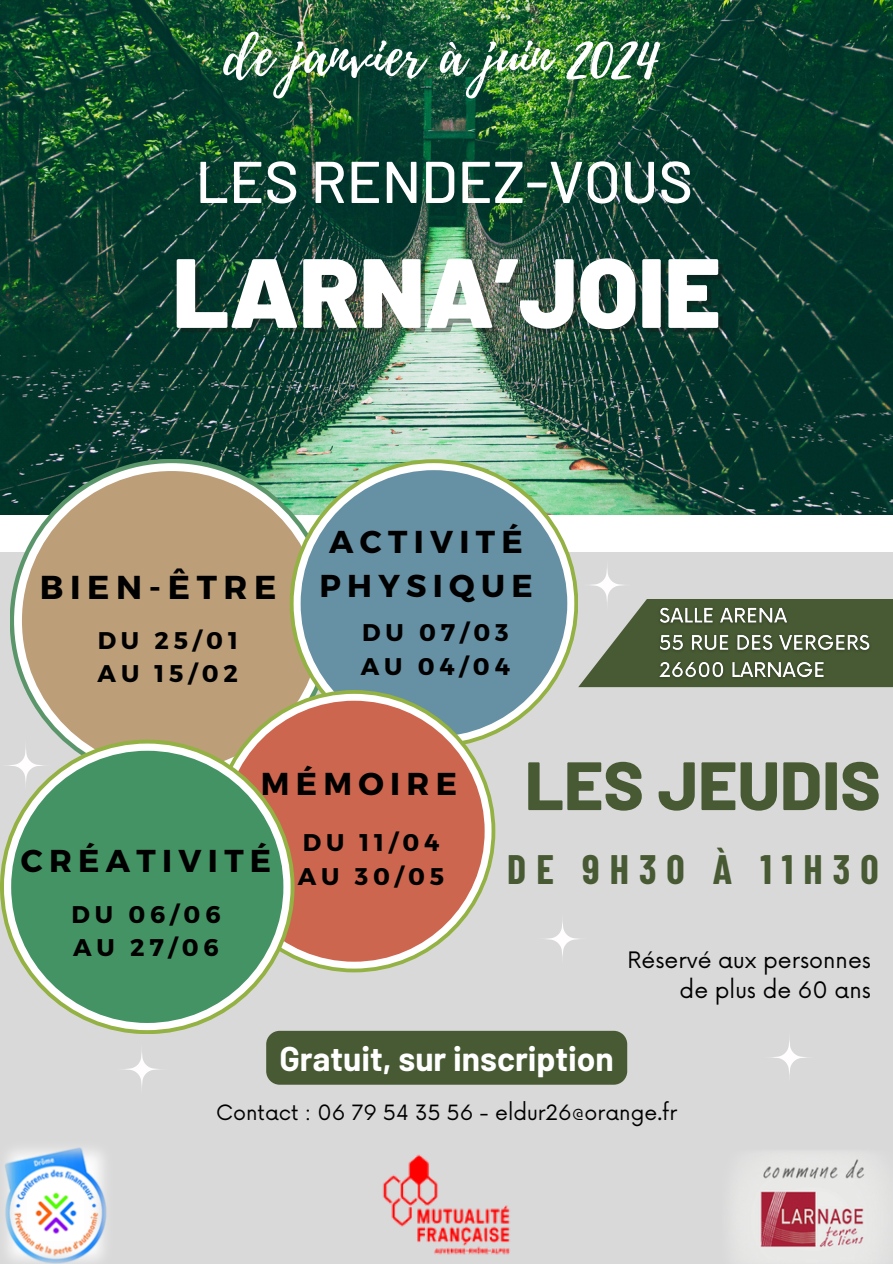
<style>
.page{position:relative;width:893px;height:1264px;background:#fff}
.page>*{position:absolute;margin:0;border:0;box-sizing:border-box;transform-origin:0 0}
.t1{font:900 98.25px "Barlow";color:#fff}
.t2{font:800 68.25px "Barlow";color:#475a33}
.t3{font:500 58.8px "Barlow";color:#fff}
.t4{font:58.65px "Playlist Script";color:#fff}
.t5{font:700 40.2px "Barlow Condensed";letter-spacing:.25em;color:#475a33}
.t6{font:700 33.45px "Barlow";color:#fff}
.t7{font:700 33.15px "Montserrat";letter-spacing:.2em;color:#000}
.t8{font:700 31.65px/43.8px "Montserrat";letter-spacing:.2em;color:#000;text-align:center}
.t9{font:700 24.15px "Montserrat";letter-spacing:.2em;color:#000}
.t10{font:22.05px "Now";color:#000}
.t11{font:20.55px "Now";color:#000}
</style>
<div class="page">
<div style="left:0;top:0;width:892px;height:1263px;background:#d9d9d9"></div>
<img style="left:0;top:0;width:892px;height:515px">
<div style="left:0;top:515px;width:892px;height:36px;background:#fff"></div>
<svg style="left:578px;top:599px;width:314px;height:88px;fill:#475a33"></svg>
<div style="left:10px;top:459px;width:323px;height:323px;background:#5b966b;border-radius:50%"></div>
<div style="left:14px;top:463px;width:315px;height:315px;background:#fff;border-radius:50%"></div>
<div style="left:22px;top:471px;width:299px;height:299px;background:#bc9e79;border-radius:50%"></div>
<svg style="left:290px;top:459px;width:288px;height:288px;fill:#94b143"></svg>
<div style="left:293px;top:463px;width:281px;height:280px;background:#fff;border-radius:50%"></div>
<div style="left:300px;top:470px;width:267px;height:266px;background:#6690a3;border-radius:50%"></div>
<svg style="left:213px;top:690px;width:282px;height:282px;fill:#94b143"></svg>
<div style="left:217px;top:694px;width:274px;height:274px;background:#fff;border-radius:50%"></div>
<div style="left:223px;top:700px;width:261px;height:261px;background:#cd664f;border-radius:50%"></div>
<svg style="left:0;top:739px;width:294px;height:295px;fill:#94b143"></svg>
<div style="left:4px;top:743px;width:286px;height:287px;background:#fff;border-radius:50%"></div>
<div style="left:11px;top:750px;width:272px;height:272px;background:#449364;border-radius:50%"></div>
<svg style="left:124px;top:1052px;width:35px;height:35px"></svg>
<svg style="left:581px;top:568px;width:52px;height:43px"></svg>
<svg style="left:772px;top:1040px;width:35px;height:35px"></svg>
<svg style="left:8px;top:748px;width:44px;height:43px"></svg>
<svg style="left:546px;top:921px;width:33px;height:36px"></svg>
<img style="left:734px;top:1153px;width:151px;height:110px">
<img style="left:382px;top:1154px;width:128px;height:101px">
<img style="left:5px;top:1148px;width:102px;height:115px">
<img style="left:652px;top:601px;width:224px;height:83px">
<div style="left:266px;top:1030px;width:361px;height:54px;background:#475a33"></div>
<h6 class="t4" style="left:224px;top:13px;width:435px">de janvier à juin 2024</h6>
<p class="t3" style="left:195px;top:144px;width:499px">LES RENDEZ-VOUS</p>
<p class="t1" style="left:173px;top:229px;width:549px">LARNA’JOIE</p>
<h4 class="t7" style="left:40px;top:565px;width:238px">BIEN-ÊTRE</h4>
<h3 class="t9" style="left:98px;top:624px;width:142px">DU 25/01</h3>
<h1 class="t9" style="left:98px;top:658px;width:142px">AU 15/02</h1>
<p class="t8" style="left:319px;top:518px;width:215px">ACTIVITÉ<br>PHYSIQUE</p>
<h5 class="t9" style="left:362px;top:616px;width:148px">DU 07/03</h5>
<p class="t9" style="left:361px;top:650px;width:150px">AU 04/04</p>
<p class="t8" style="left:261px;top:760px;width:198px">MÉMOIRE</p>
<p class="t9" style="left:303px;top:826px;width:138px">DU 11/04</p>
<p class="t9" style="left:298px;top:860px;width:148px">AU 30/05</p>
<p class="t8" style="left:21px;top:837px;width:252px">CRÉATIVITÉ</p>
<p class="t9" style="left:72px;top:898px;width:150px">DU 06/06</p>
<p class="t9" style="left:73px;top:932px;width:147px">AU 27/06</p>
<h6 class="t2" style="left:525px;top:741px;width:357px">LES JEUDIS</h6>
<p class="t5" style="left:507px;top:843px;width:373px">DE 9H30 À 11H30</p>
<h6 class="t10" style="left:627px;top:947px;width:245px">Réservé aux personnes</h6>
<p class="t10" style="left:679px;top:977px;width:193px">de plus de 60 ans</p>
<p class="t6" style="left:279px;top:1037px;width:335px">Gratuit, sur inscription</p>
<h2 class="t11" style="left:216px;top:1101px;width:462px">Contact : 06 79 54 35 56 - eldur26@orange.fr</h2>
</div>
